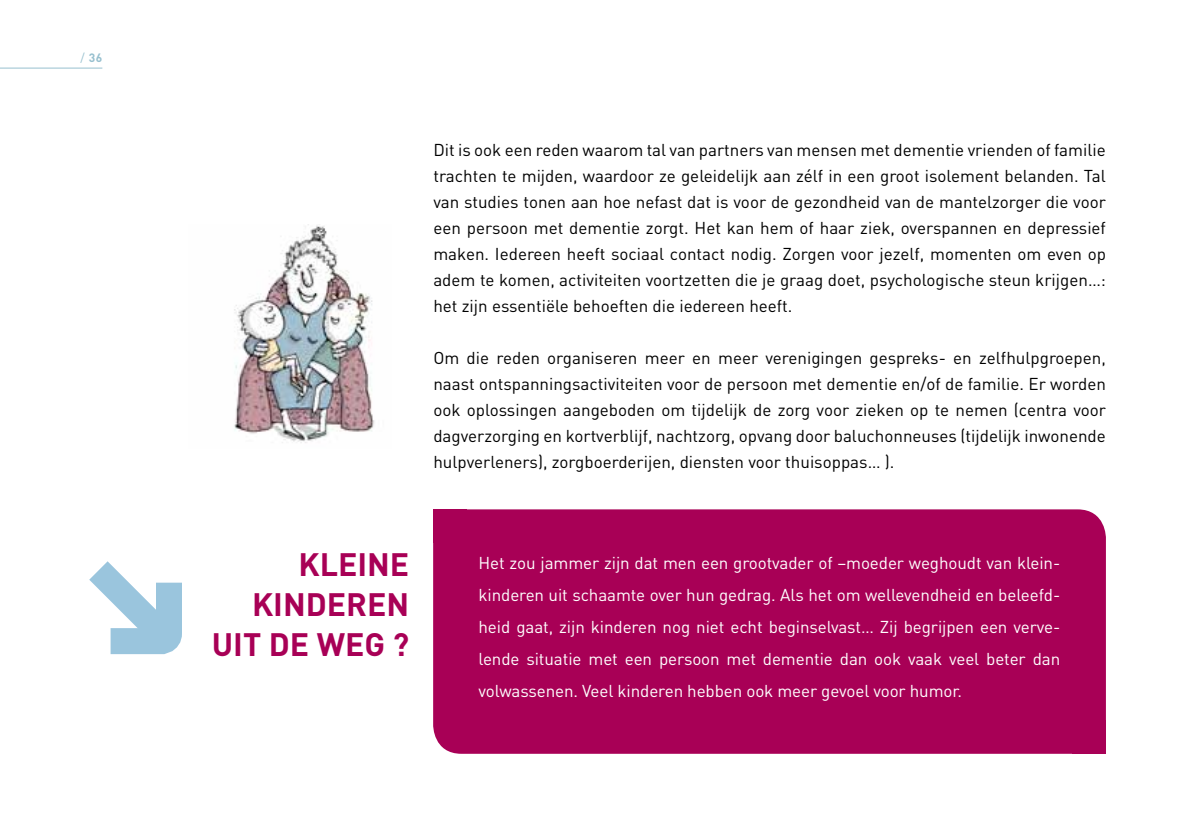
<style>
.page{position:relative;width:1191px;height:840px;background:#fff}
.page>*{position:absolute;margin:0;border:0;box-sizing:border-box;transform-origin:0 0}
.t1{font:700 32px "DIN";color:#a80056}
.t2{font:17px/26px "DIN";color:#000;text-align:justify}
.t3{font:17px/32px "DIN";letter-spacing:-.005em;color:#fff;text-align:justify}
.t4{font:700 12px "DIN";color:#97c0cf}
.s1{font-weight:400}
</style>
<div class="page">
<hr style="left:0;top:68px;width:102px;height:1px;background:#97c0cf">
<div style="left:433px;top:509px;width:673px;height:244px;background:#a80056;border-radius:28px"></div>
<svg style="left:89px;top:561px;width:93px;height:94px"></svg>
<div style="left:433px;top:509px;width:33px;height:33px;background:#a80056"></div>
<div style="left:1072px;top:719px;width:34px;height:34px;background:#a80056"></div>
<img style="left:234px;top:224px;width:141px;height:219px">
<p class="t4" style="left:80px;top:50px;width:23px"><span class="s1">/</span> 36</p>
<p class="t2" style="left:433px;top:137px;width:674px">Dit is ook een reden waarom tal van partners van mensen met dementie vrienden of familie trachten te mijden, waardoor ze geleidelijk aan zélf in een groot isolement belanden. Tal van studies tonen aan hoe nefast dat is voor de gezondheid van de mantelzorger die voor een persoon met dementie zorgt. Het kan hem of haar ziek, overspannen en depressief maken. Iedereen heeft sociaal contact nodig. Zorgen voor jezelf, momenten om even op adem te komen, activiteiten voortzetten die je graag doet, psychologische steun krijgen…: het zijn essentiële behoeften die iedereen heeft.</p>
<p class="t2" style="left:433px;top:345px;width:674px">Om die reden organiseren meer en meer verenigingen gespreks- en zelfhulpgroepen, naast ontspanningsactiviteiten voor de persoon met dementie en/of de familie. Er worden ook oplossingen aangeboden om tijdelijk de zorg voor zieken op te nemen (centra voor dagverzorging en kortverblijf, nachtzorg, opvang door baluchonneuses (tijdelijk inwonende hulpverleners), zorgboerderijen, diensten voor thuisoppas… ).</p>
<h1 class="t1" style="left:298px;top:543px;width:89px">KLEINE</h1>
<h1 class="t1" style="left:252px;top:583px;width:96px">KINDEREN</h1>
<h1 class="t1" style="left:212px;top:623px;width:199px">UIT DE WEG ?</h1>
<p class="t3" style="left:478px;top:546px;width:583px">Het zou jammer zijn dat men een grootvader of –moeder weghoudt van klein&shy;kinderen uit schaamte over hun gedrag. Als het om wellevendheid en beleefd&shy;heid gaat, zijn kinderen nog niet echt beginselvast… Zij begrijpen een verve&shy;lende situatie met een persoon met dementie dan ook vaak veel beter dan volwassenen. Veel kinderen hebben ook meer gevoel voor humor.</p>
</div>
